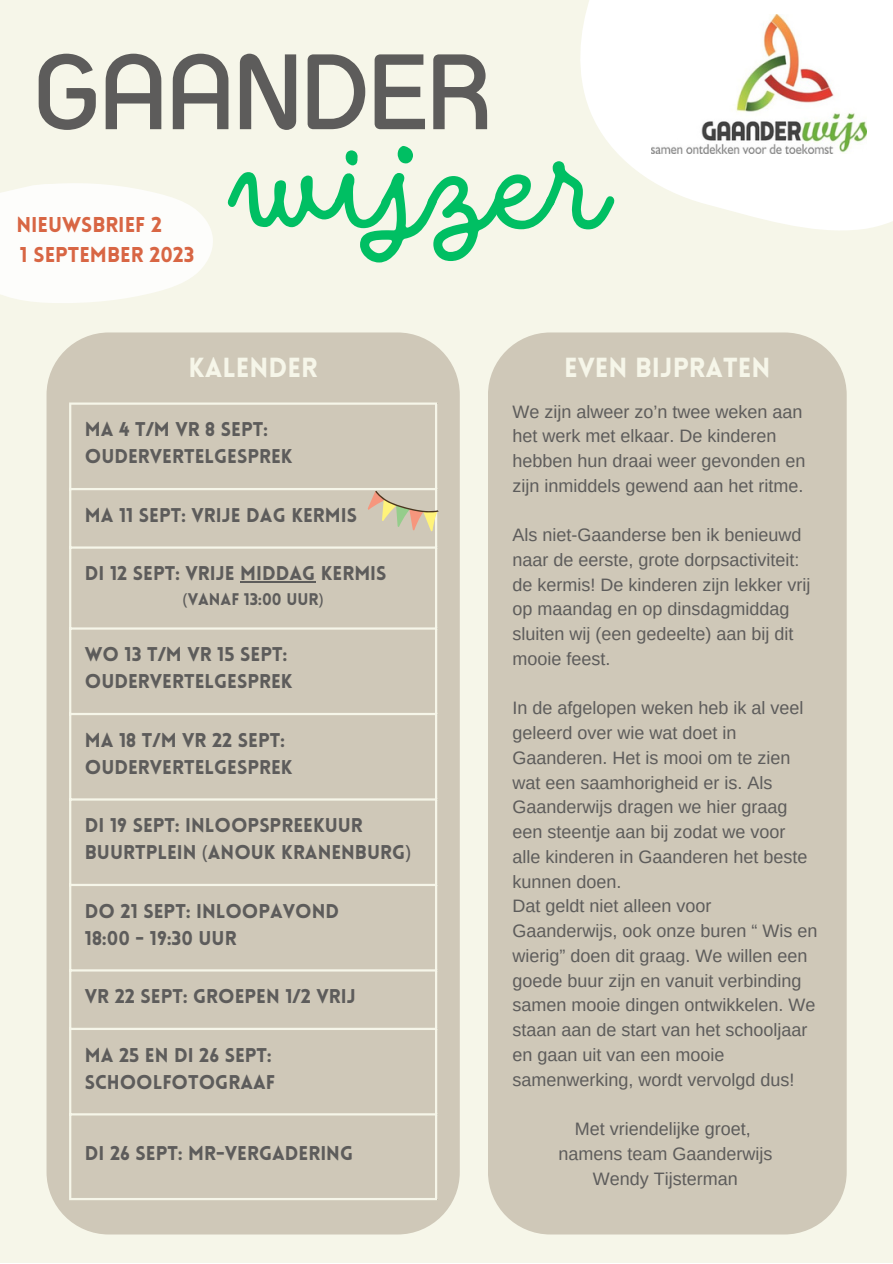
<style>
.page{position:relative;width:893px;height:1264px;background:#fff}
.page>*{position:absolute;margin:0;border:0;box-sizing:border-box;transform-origin:0 0}
.t1{font:122.55px "DO Script Regular";color:#00bf63}
.t2{font:700 103.8px "Arch TH";color:#5d5c5b}
.t3{font:900 27px "Lovelo";color:#f6f6e9}
.t4{font:900 21px "Lovelo";color:#d86644}
.t5{font:900 19.5px/27px "Lovelo";color:#5d5c5b}
.t6{font:18px/24.8px "Arimo";color:#5d5c5b}
.t7{font:900 16.5px "Lovelo";color:#5d5c5b}
.s1{font-family:"Noto Sans";font-weight:400}
</style>
<div class="page">
<div style="left:0;top:0;width:892px;height:1262px;background:#f6f6e9"></div>
<div style="left:47px;top:332px;width:412px;height:902px;background:#cfc8b8;border-radius:62px"></div>
<svg style="left:580px;top:0;width:312px;height:230px;fill:#fff"></svg>
<img style="left:652px;top:15px;width:214px;height:138px">
<hr style="left:240px;top:581px;width:75px;height:1px;background:#5d5c5b">
<hr style="left:69px;top:405px;width:2px;height:792px;background:#f6f6e9">
<hr style="left:435px;top:405px;width:2px;height:792px;background:#f6f6e9">
<hr style="left:69px;top:402px;width:368px;height:3px;background:#f6f6e9">
<hr style="left:69px;top:488px;width:368px;height:2px;background:#f6f6e9">
<hr style="left:69px;top:546px;width:368px;height:2px;background:#f6f6e9">
<hr style="left:69px;top:627px;width:368px;height:2px;background:#f6f6e9">
<hr style="left:69px;top:713px;width:368px;height:2px;background:#f6f6e9">
<hr style="left:69px;top:798px;width:368px;height:2px;background:#f6f6e9">
<hr style="left:69px;top:883px;width:368px;height:3px;background:#f6f6e9">
<hr style="left:69px;top:969px;width:368px;height:2px;background:#f6f6e9">
<hr style="left:69px;top:1027px;width:368px;height:3px;background:#f6f6e9">
<hr style="left:69px;top:1113px;width:368px;height:2px;background:#f6f6e9">
<hr style="left:69px;top:1197px;width:368px;height:3px;background:#f6f6e9">
<div style="left:488px;top:332px;width:358px;height:902px;background:#cfc8b8;border-radius:62px"></div>
<svg style="left:0;top:183px;width:213px;height:120px"></svg>
<svg style="left:361px;top:467px;width:78px;height:84px"></svg>
<p class="t2" style="left:34px;top:26px;width:458px">GAANDER</p>
<p class="t4" style="left:16px;top:217px;width:147px">NIEUWSBRIEF 2</p>
<p class="t4" style="left:20px;top:246px;width:176px">1 SEPTEMBER 2023</p>
<p class="t1" style="left:232px;top:118px;width:379px">wijzer</p>
<p class="t3" style="left:189px;top:357px;width:130px">KALENDER</p>
<p class="t5" style="left:85px;top:418px;width:209px">MA 4 T/M VR 8 SEPT:<br>OUDERVERTELGESPREK</p>
<p class="t5" style="left:85px;top:503px;width:274px">MA 11 SEPT: VRIJE DAG KERMIS</p>
<p class="t5" style="left:85px;top:561px;width:303px">DI 12 SEPT: VRIJE MIDDAG KERMIS</p>
<p class="t7" style="left:183px;top:592px;width:142px"><span class="s1">(</span>VANAF 13:00 UUR<span class="s1">)</span></p>
<p class="t5" style="left:85px;top:642px;width:209px">WO 13 T/M VR 15 SEPT:<br>OUDERVERTELGESPREK</p>
<p class="t5" style="left:85px;top:728px;width:209px">MA 18 T/M VR 22 SEPT:<br>OUDERVERTELGESPREK</p>
<p class="t5" style="left:85px;top:813px;width:328px">DI 19 SEPT: INLOOPSPREEKUUR<br>BUURTPLEIN <span class="s1">(</span>ANOUK KRANENBURG<span class="s1">)</span></p>
<p class="t5" style="left:85px;top:899px;width:256px">DO 21 SEPT: INLOOPAVOND</p>
<p class="t5" style="left:85px;top:926px;width:153px">18:00 - 19:30 UUR</p>
<p class="t5" style="left:85px;top:984px;width:272px">VR 22 SEPT: GROEPEN 1/2 VRIJ</p>
<p class="t5" style="left:85px;top:1043px;width:192px">MA 25 EN DI 26 SEPT:<br>SCHOOLFOTOGRAAF</p>
<p class="t5" style="left:85px;top:1142px;width:270px">DI 26 SEPT: MR-VERGADERING</p>
<p class="t3" style="left:564px;top:357px;width:208px">EVEN BIJPRATEN</p>
<p class="t6" style="left:512px;top:399px;width:294px">We zijn alweer zo’n twee weken aan het werk met elkaar. De kinderen hebben hun draai weer gevonden en zijn inmiddels gewend aan het ritme.</p>
<p class="t6" style="left:512px;top:522px;width:299px">Als niet-Gaanderse ben ik benieuwd naar de eerste, grote dorpsactiviteit: de kermis! De kinderen zijn lekker vrij op maandag en op dinsdagmiddag sluiten wij (een gedeelte) aan bij dit mooie feest.</p>
<p class="t6" style="left:512px;top:695px;width:296px">In de afgelopen weken heb ik al veel geleerd over wie wat doet in<br>Gaanderen. Het is mooi om te zien wat een saamhorigheid er is. Als<br>Gaanderwijs dragen we hier graag een steentje aan bij zodat we voor alle kinderen in Gaanderen het beste kunnen doen.</p>
<p class="t6" style="left:512px;top:893px;width:306px">Dat geldt niet alleen voor Gaanderwijs, ook onze buren “ Wis en wierig” doen dit graag. We willen een goede buur zijn en vanuit verbinding samen mooie dingen ontwikkelen. We staan aan de start van het schooljaar en gaan uit van een mooie samenwerking, wordt vervolgd dus!</p>
<p class="t6" style="left:575px;top:1116px;width:177px">Met vriendelijke groet,</p>
<p class="t6" style="left:558px;top:1141px;width:215px">namens team Gaanderwijs</p>
<p class="t6" style="left:593px;top:1165px;width:146px">Wendy Tijsterman</p>
</div>
